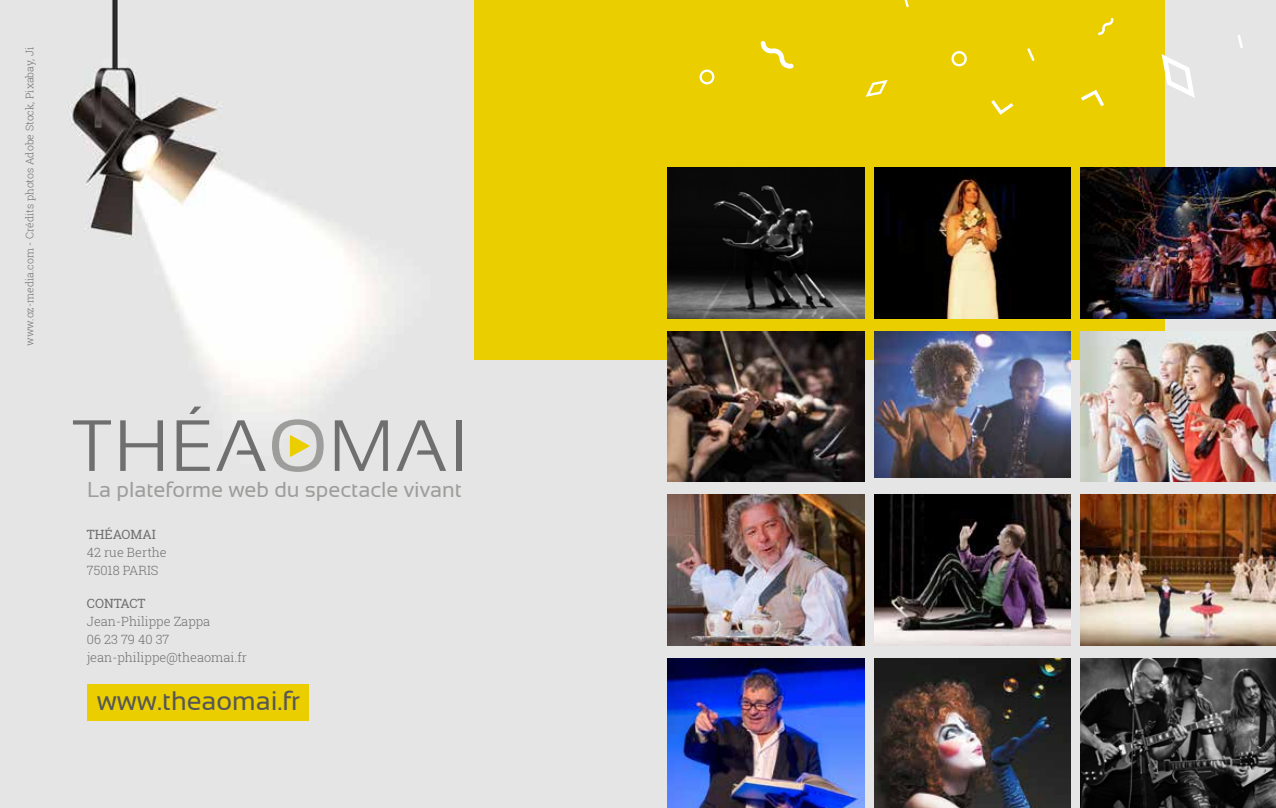
<style>
.page{position:relative;width:1276px;height:808px;background:#fff}
.page>*{position:absolute;margin:0;border:0;box-sizing:border-box;transform-origin:0 0}
.t1{font:26.85px "Sansation";color:#575756}
.t2{font:21.6px "Sansation";color:#9d9d9c}
.t3{font:300 12.75px/18px "Roboto Slab";color:#706f6f}
.t4{font:12.75px "Roboto Slab";color:#706f6f}
.t5{font:300 10.5px "Roboto Slab";color:#706f6f}
</style>
<div class="page">
<img style="left:0;top:0;width:1276px;height:808px">
<div style="left:474px;top:0;width:690px;height:360px;background:#eace00"></div>
<svg style="left:699px;top:70px;width:16px;height:14px"></svg>
<svg style="left:951px;top:51px;width:16px;height:15px"></svg>
<svg style="left:1161px;top:54px;width:34px;height:44px"></svg>
<svg style="left:865px;top:80px;width:22px;height:17px"></svg>
<svg style="left:1098px;top:18px;width:15px;height:17px"></svg>
<svg style="left:760px;top:41px;width:33px;height:28px"></svg>
<svg style="left:1237px;top:35px;width:6px;height:13px"></svg>
<svg style="left:1027px;top:48px;width:7px;height:13px"></svg>
<svg style="left:904px;top:0;width:4px;height:7px"></svg>
<svg style="left:991px;top:100px;width:22px;height:15px"></svg>
<svg style="left:1081px;top:90px;width:23px;height:16px"></svg>
<img style="left:668px;top:168px;width:196px;height:150px">
<img style="left:874px;top:168px;width:196px;height:150px">
<img style="left:1081px;top:168px;width:195px;height:150px">
<img style="left:1081px;top:331px;width:195px;height:151px">
<img style="left:668px;top:331px;width:196px;height:151px">
<img style="left:874px;top:331px;width:196px;height:147px">
<img style="left:874px;top:495px;width:196px;height:150px">
<img style="left:668px;top:495px;width:196px;height:150px">
<img style="left:1081px;top:495px;width:195px;height:150px">
<img style="left:874px;top:658px;width:196px;height:150px">
<img style="left:668px;top:658px;width:196px;height:150px">
<img style="left:1081px;top:658px;width:195px;height:150px">
<svg style="left:73px;top:420px;width:38px;height:51px;background:#cccbcb"></svg>
<svg style="left:120px;top:420px;width:43px;height:51px;background:#c0c0c0"></svg>
<svg style="left:177px;top:420px;width:33px;height:51px;background:#bbb"></svg>
<svg style="left:189px;top:407px;width:12px;height:7px"></svg>
<svg style="left:216px;top:420px;width:50px;height:51px;background:#cbcbcb"></svg>
<svg style="left:335px;top:420px;width:53px;height:51px;background:#bbb"></svg>
<svg style="left:396px;top:420px;width:50px;height:51px;background:#c9c8c8"></svg>
<div style="left:456px;top:420px;width:5px;height:51px;background:#706f6f"></div>
<svg style="left:272px;top:419px;width:52px;height:53px;background:#cdcab9"></svg>
<div style="left:87px;top:684px;width:222px;height:37px;background:#eace00"></div>
<p class="t5" style="left:23px;top:346px;width:301px;rotate:-90deg">www.oz-media.com - Crédits photos Adobe Stock, Pixabay, Ji</p>
<h2 class="t2" style="left:87px;top:477px;width:376px">La plateforme web du spectacle vivant</h2>
<p class="t4" style="left:87px;top:525px;width:71px">THÉAOMAI</p>
<p class="t3" style="left:87px;top:543px;width:81px">42 rue Berthe<br>75018 PARIS</p>
<p class="t4" style="left:87px;top:594px;width:60px">CONTACT</p>
<p class="t3" style="left:87px;top:612px;width:162px">Jean-Philippe Zappa<br>06 23 79 40 37 jean-philippe@theaomai.fr</p>
<h1 class="t1" style="left:97px;top:685px;width:205px">www.theaomai.fr</h1>
</div>
